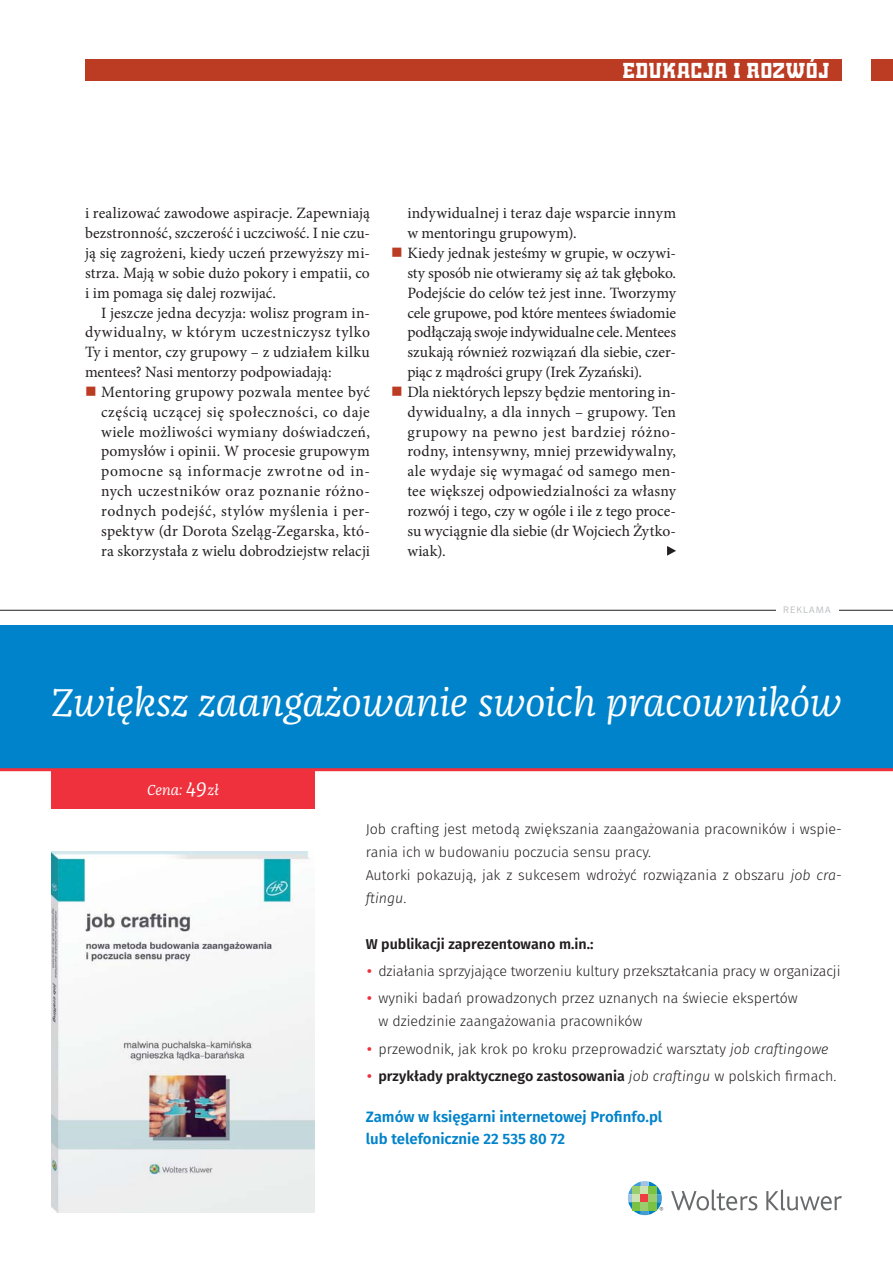
<style>
.page{position:relative;width:893px;height:1263px;background:#fff}
.page>*{position:absolute;margin:0;border:0;box-sizing:border-box;transform-origin:0 0}
.t1{font:italic 40.2px "Franziska Pro";color:#fff}
.t2{font:22.5px "Trump Town Pro";letter-spacing:.05em;color:#fff}
.t3{font:15.75px/19.8px "Minion Pro";color:#231f20;text-align:justify}
.t4{font:600 15px/21.5px "Fira Sans";color:#0083ca}
.t5{font:italic 15px "Franziska Pro";color:#fff}
.t6{font:300 14.25px/23px "Fira Sans";color:#231f20}
.t7{font:600 14.25px "Fira Sans";color:#231f20}
.t8{font:9px "Sero Pro";letter-spacing:.1em;color:#bbbdc0}
.s1{color:#bb3b23}
.s2{font-size:21px}
.s3{font-style:italic}
.s4{font-family:"ITC Garamond Std";font-weight:400;font-stretch:condensed;color:#ee313c}
.s5{font-weight:300;font-style:italic}
.s6{font-weight:300}
</style>
<div class="page">
<div style="left:85px;top:60px;width:757px;height:21px;background:#bb3b23"></div>
<div style="left:872px;top:60px;width:21px;height:21px;background:#bb3b23"></div>
<img style="left:51px;top:851px;width:264px;height:362px">
<div style="left:0;top:625px;width:893px;height:145px;background:#0083ca"></div>
<div style="left:51px;top:770px;width:264px;height:38px;background:#ee313c"></div>
<svg style="left:628px;top:1181px;width:35px;height:34px"></svg>
<div style="left:633px;top:1186px;width:8px;height:8px;background:#9acd6e"></div>
<div style="left:633px;top:1194px;width:8px;height:8px;background:#cae3b1"></div>
<div style="left:633px;top:1202px;width:8px;height:8px;background:#7bc142"></div>
<div style="left:641px;top:1186px;width:8px;height:8px;background:#cae3b1"></div>
<div style="left:641px;top:1194px;width:8px;height:8px;background:#ef3e42"></div>
<div style="left:641px;top:1202px;width:8px;height:8px;background:#9acd6e"></div>
<div style="left:649px;top:1186px;width:8px;height:8px;background:#7bc142"></div>
<div style="left:649px;top:1194px;width:8px;height:8px;background:#9acd6e"></div>
<div style="left:649px;top:1202px;width:8px;height:8px;background:#7bc142"></div>
<svg style="left:671px;top:1190px;width:86px;height:20px"></svg>
<svg style="left:766px;top:1190px;width:76px;height:20px"></svg>
<hr style="left:0;top:768px;width:893px;height:3px;background:#ee313c">
<hr style="left:0;top:610px;width:893px;height:1px;background:#231f20">
<div style="left:776px;top:600px;width:62px;height:19px;background:#fff"></div>
<svg style="left:667px;top:546px;width:9px;height:10px"></svg>
<h2 class="t2" style="left:623px;top:61px;width:208px">EDUKACJA I ROZWÓJ</h2>
<p class="t3" style="left:85px;top:205px;width:286px">i realizować zawodowe aspiracje. Zapewniają bezstronność, szczerość i uczciwość. I nie czu&shy;ją się zagrożeni, kiedy uczeń przewyższy mi&shy;strza. Mają w sobie dużo pokory i empatii, co i im pomaga się dalej rozwijać.</p>
<p class="t3" style="left:85px;top:304px;width:286px;text-indent:16px">I jeszcze jedna decyzja: wolisz program in&shy;dywidualny, w którym uczestniczysz tylko Ty i mentor, czy grupowy – z udziałem kilku mentees? Nasi mentorzy podpowiadają:</p>
<p class="t3" style="left:101px;top:383px;width:270px;text-indent:-16px"><span class="s1">■</span> Mentoring grupowy pozwala mentee być częścią uczącej się społeczności, co daje wiele możliwości wymiany doświadczeń, pomysłów i opinii. W procesie grupowym pomocne są informacje zwrotne od in&shy;nych uczestników oraz poznanie różno&shy;rodnych podejść, stylów myślenia i per&shy;spektyw (dr Dorota Szeląg-Zegarska, któ&shy;ra skorzystała z wielu dobrodziejstw relacji</p>
<p class="t3" style="left:407px;top:205px;width:270px">indywidualnej i teraz daje wsparcie innym w mentoringu grupowym).</p>
<p class="t3" style="left:407px;top:244px;width:270px;text-indent:-16px"><span class="s1">■</span> Kiedy jednak jesteśmy w grupie, w oczywi&shy;sty sposób nie otwieramy się aż tak głęboko.<br>Podejście do celów też jest inne. Tworzymy cele grupowe, pod które mentees świadomie podłączają swoje indywidualne cele. Mentees szukają również rozwiązań dla siebie, czer&shy;piąc z mądrości grupy (Irek Zyzański).</p>
<p class="t3" style="left:407px;top:383px;width:270px;text-indent:-16px"><span class="s1">■</span> Dla niektórych lepszy będzie mentoring in&shy;dywidualny, a dla innych – grupowy. Ten grupowy na pewno jest bardziej różno&shy;rodny, intensywny, mniej przewidywalny, ale wydaje się wymagać od samego men&shy;tee większej odpowiedzialności za własny rozwój i tego, czy w ogóle i ile z tego proce&shy;su wyciągnie dla siebie (dr Wojciech Żytko&shy;wiak).</p>
<p class="t8" style="left:783px;top:606px;width:49px">REKLAMA</p>
<h1 class="t1" style="left:51px;top:679px;width:792px">Zwiększ zaangażowanie swoich pracowników</h1>
<p class="t5" style="left:147px;top:781px;width:73px">Cena: <span class="s2">49</span>zł</p>
<p class="t6" style="left:366px;top:818px;width:478px">Job crafting jest metodą zwiększania zaangażowania pracowników i wspie&shy;rania ich w budowaniu poczucia sensu pracy.<br>Autorki pokazują, jak z sukcesem wdrożyć rozwiązania z obszaru <span class="s3">job cra&shy;ftingu</span>.</p>
<p class="t7" style="left:366px;top:937px;width:229px">W publikacji zaprezentowano m.in.:</p>
<p class="t6" style="left:366px;top:960px;width:476px"><span class="s4">•</span> działania sprzyjające tworzeniu kultury przekształcania pracy w organizacji</p>
<p class="t6" style="left:378px;top:988px;width:421px;text-indent:-13px"><span class="s4">•</span> wyniki badań prowadzonych przez uznanych na świecie ekspertów w dziedzinie zaangażowania pracowników</p>
<p class="t6" style="left:366px;top:1038px;width:464px"><span class="s4">•</span> przewodnik, jak krok po kroku przeprowadzić warsztaty <span class="s3">job craftingowe</span></p>
<p class="t7" style="left:366px;top:1069px;width:472px"><span class="s4">•</span> przykłady praktycznego zastosowania <span class="s5">job craftingu</span> <span class="s6">w polskich firmach.</span></p>
<p class="t4" style="left:366px;top:1107px;width:298px">Zamów w księgarni internetowej Profinfo.pl lub telefonicznie 22 535 80 72</p>
</div>
